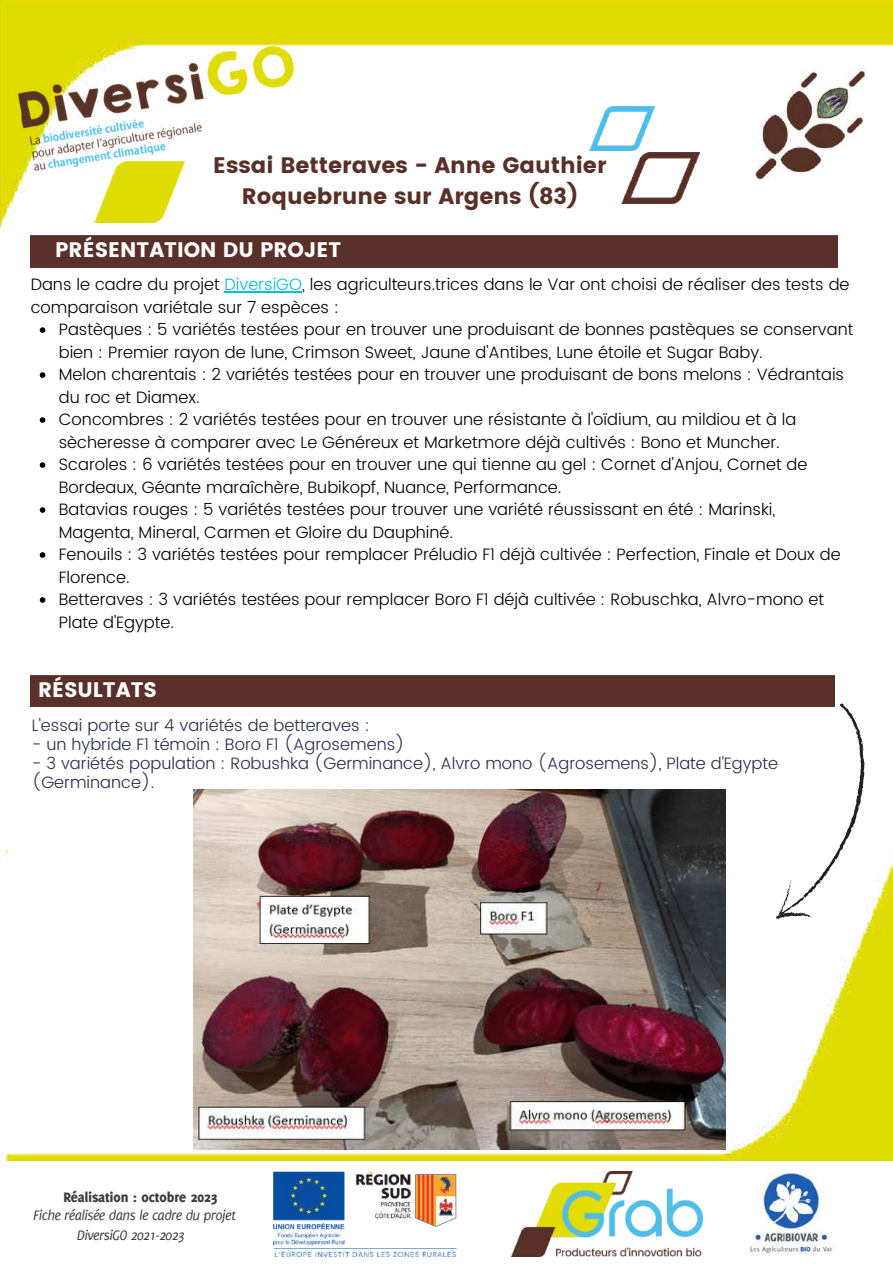
<style>
.page{position:relative;width:893px;height:1264px;background:#fff}
.page>*{position:absolute;margin:0;border:0;box-sizing:border-box;transform-origin:0 0}
.t1{font:22.35px/31px "Poppins";color:#583028;text-align:center}
.t2{font:21px "Poppins";color:#fff}
.t3{font:300 16.5px/22.5px "Poppins";color:#000}
.t4{font:300 16.5px/19px "Poppins";color:#252e4a}
.t5{font:italic 15px/20.2px "Delicious";letter-spacing:-.04em;color:#3b3c41;text-align:center}
.t6{font:800 15px "Delicious";color:#3b3c41}
.s1{color:#00c2cb}
</style>
<div class="page">
<img style="left:0;top:0;width:892px;height:268px">
<img style="left:9px;top:32px;width:296px;height:150px">
<img style="left:94px;top:162px;width:90px;height:60px">
<img style="left:5px;top:816px;width:887px;height:344px">
<img style="left:273px;top:1169px;width:184px;height:87px">
<img style="left:511px;top:1171px;width:191px;height:84px">
<img style="left:621px;top:152px;width:78px;height:52px">
<img style="left:589px;top:107px;width:65px;height:44px">
<div style="left:31px;top:236px;width:806px;height:31px;background:#59302a"></div>
<div style="left:31px;top:675px;width:803px;height:32px;background:#59302a"></div>
<svg style="left:775px;top:698px;width:98px;height:230px"></svg>
<img style="left:752px;top:68px;width:114px;height:114px">
<svg style="left:40px;top:327px;width:5px;height:6px"></svg>
<svg style="left:40px;top:372px;width:5px;height:6px"></svg>
<svg style="left:40px;top:417px;width:5px;height:6px"></svg>
<svg style="left:40px;top:462px;width:5px;height:6px"></svg>
<svg style="left:40px;top:507px;width:5px;height:6px"></svg>
<svg style="left:40px;top:552px;width:5px;height:6px"></svg>
<svg style="left:40px;top:597px;width:5px;height:6px"></svg>
<hr style="left:224px;top:291px;width:78px;height:1px;background:#00c2cb">
<img style="left:750px;top:1173px;width:85px;height:82px">
<img style="left:193px;top:789px;width:532px;height:360px">
<h1 class="t1" style="left:213px;top:150px;width:395px">Essai Betteraves - Anne Gauthier<br>Roquebrune sur Argens (83)</h1>
<p class="t2" style="left:55px;top:237px;width:287px">PRÉSENTATION DU PROJET</p>
<p class="t3" style="left:31px;top:273px;width:820px">Dans le cadre du projet <span class="s1">DiversiGO</span>, les agriculteurs.trices dans le Var ont choisi de réaliser des tests de comparaison variétale sur 7 espèces :</p>
<p class="t3" style="left:59px;top:318px;width:796px">Pastèques : 5 variétés testées pour en trouver une produisant de bonnes pastèques se conservant bien : Premier rayon de lune, Crimson Sweet, Jaune d'Antibes, Lune étoile et Sugar Baby.<br>Melon charentais : 2 variétés testées pour en trouver une produisant de bons melons : Védrantais du roc et Diamex.<br>Concombres : 2 variétés testées pour en trouver une résistante à l'oïdium, au mildiou et à la sècheresse à comparer avec Le Généreux et Marketmore déjà cultivés : Bono et Muncher.<br>Scaroles : 6 variétés testées pour en trouver une qui tienne au gel : Cornet d'Anjou, Cornet de Bordeaux, Géante maraîchère, Bubikopf, Nuance, Performance.<br>Batavias rouges : 5 variétés testées pour trouver une variété réussissant en été : Marinski, Magenta, Mineral, Carmen et Gloire du Dauphiné.<br>Fenouils : 3 variétés testées pour remplacer Préludio F1 déjà cultivée : Perfection, Finale et Doux de Florence.<br>Betteraves : 3 variétés testées pour remplacer Boro F1 déjà cultivée : Robuschka, Alvro-mono et Plate d'Egypte.</p>
<p class="t2" style="left:38px;top:677px;width:120px">RÉSULTATS</p>
<p class="t4" style="left:32px;top:716px;width:339px">L'essai porte sur 4 variétés de betteraves :</p>
<p class="t4" style="left:32px;top:735px;width:374px">- un hybride F1 témoin : Boro F1 (Agrosemens)</p>
<p class="t4" style="left:32px;top:754px;width:747px">- 3 variétés population : Robushka (Germinance), Alvro mono (Agrosemens), Plate d’Egypte (Germinance).</p>
<p class="t6" style="left:63px;top:1188px;width:156px">Réalisation : octobre 2023</p>
<p class="t5" style="left:33px;top:1204px;width:204px">Fiche réalisée dans le cadre du projet<br>DiversiGO 2021-2023</p>
</div>
